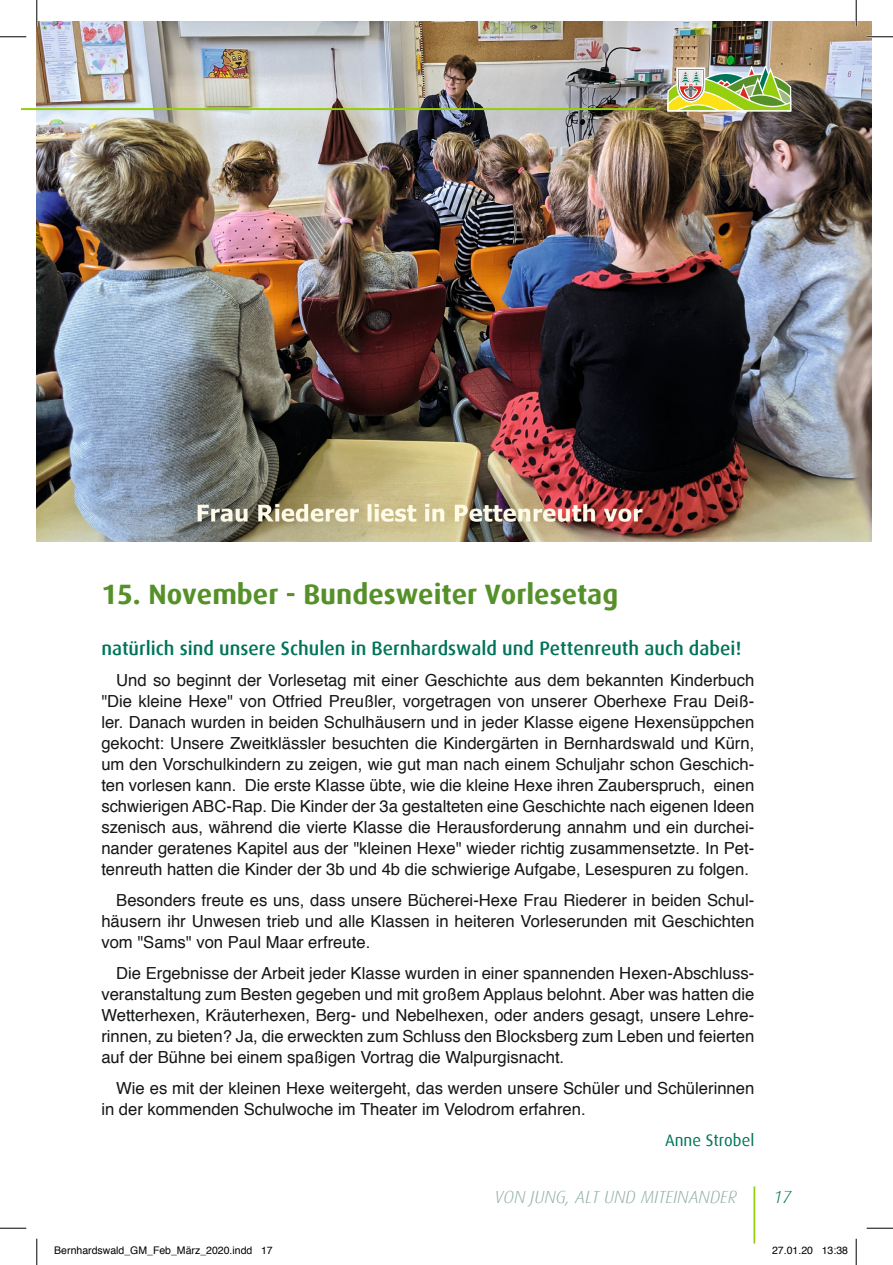
<style>
.page{position:relative;width:893px;height:1265px;background:#fff}
.page>*{position:absolute;margin:0;border:0;box-sizing:border-box;transform-origin:0 0}
.t1{font:700 28px "Dax";color:#569029}
.t2{font:500 19.25px "Dax";color:#00745a}
.t3{font:italic 300 17.5px "Dax";color:#91afa0}
.t4{font:italic 300 17.5px "Dax";color:#00745a}
.t5{font:16.62px/21px "Helvetica";color:#151616;text-align:justify}
.t6{font:16.62px "Dax";color:#00745a}
.t7{font:10.5px "Helvetica";color:#000}
</style>
<div class="page">
<img style="left:37px;top:22px;width:833px;height:519px">
<hr style="left:753px;top:1186px;width:1px;height:56px;background:#94ce0e">
<img style="left:667px;top:66px;width:124px;height:45px">
<img style="left:22px;top:82px;width:635px;height:33px">
<hr style="left:866px;top:36px;width:26px;height:2px;background:#fff">
<hr style="left:36px;top:0;width:2px;height:26px;background:#fff">
<hr style="left:854px;top:0;width:2px;height:26px;background:#fff">
<svg style="left:0;top:36px;width:26px;height:1px"></svg>
<svg style="left:866px;top:36px;width:26px;height:1px"></svg>
<svg style="left:0;top:1227px;width:26px;height:1px"></svg>
<svg style="left:866px;top:1227px;width:26px;height:1px"></svg>
<svg style="left:36px;top:0;width:1px;height:26px"></svg>
<svg style="left:36px;top:1238px;width:1px;height:26px"></svg>
<svg style="left:855px;top:0;width:1px;height:26px"></svg>
<svg style="left:855px;top:1238px;width:1px;height:26px"></svg>
<h1 class="t1" style="left:101px;top:578px;width:518px">15. November - Bundesweiter Vorlesetag</h1>
<p class="t2" style="left:101px;top:637px;width:641px">natürlich sind unsere Schulen in Bernhardswald und Pettenreuth auch dabei!</p>
<p class="t5" style="left:101px;top:669px;width:654px;text-indent:15px">Und so beginnt der Vorlesetag mit einer Geschichte aus dem bekannten Kinderbuch "Die kleine Hexe" von Otfried Preußler, vorgetragen von unserer Oberhexe Frau Deiß&shy;ler. Danach wurden in beiden Schulhäusern und in jeder Klasse eigene Hexensüppchen gekocht: Unsere Zweitklässler besuchten die Kindergärten in Bernhardswald und Kürn, um den Vorschulkindern zu zeigen, wie gut man nach einem Schuljahr schon Geschich&shy;ten vorlesen kann. Die erste Klasse übte, wie die kleine Hexe ihren Zauberspruch, einen schwierigen ABC-Rap. Die Kinder der 3a gestalteten eine Geschichte nach eigenen Ideen szenisch aus, während die vierte Klasse die Herausforderung annahm und ein durchei&shy;nander geratenes Kapitel aus der "kleinen Hexe" wieder richtig zusammensetzte. In Pet&shy;tenreuth hatten die Kinder der 3b und 4b die schwierige Aufgabe, Lesespuren zu folgen.</p>
<p class="t5" style="left:101px;top:889px;width:654px;text-indent:15px">Besonders freute es uns, dass unsere Bücherei-Hexe Frau Riederer in beiden Schul&shy;häusern ihr Unwesen trieb und alle Klassen in heiteren Vorleserunden mit Geschichten vom "Sams" von Paul Maar erfreute.</p>
<p class="t5" style="left:101px;top:962px;width:654px;text-indent:15px">Die Ergebnisse der Arbeit jeder Klasse wurden in einer spannenden Hexen-Abschluss&shy;veranstaltung zum Besten gegeben und mit großem Applaus belohnt. Aber was hatten die Wetterhexen, Kräuterhexen, Berg- und Nebelhexen, oder anders gesagt, unsere Lehre&shy;rinnen, zu bieten? Ja, die erweckten zum Schluss den Blocksberg zum Leben und feierten auf der Bühne bei einem spaßigen Vortrag die Walpurgisnacht.</p>
<p class="t5" style="left:101px;top:1076px;width:654px;text-indent:15px">Wie es mit der kleinen Hexe weitergeht, das werden unsere Schüler und Schülerinnen in der kommenden Schulwoche im Theater im Velodrom erfahren.</p>
<p class="t6" style="left:664px;top:1130px;width:91px">Anne Strobel</p>
<p class="t3" style="left:494px;top:1187px;width:244px">VON JUNG, ALT UND MITEINANDER</p>
<p class="t4" style="left:773px;top:1187px;width:19px">17</p>
<p class="t7" style="left:54px;top:1241px;width:220px">Bernhardswald_GM_Feb_März_2020.indd 17</p>
<p class="t7" style="left:771px;top:1241px;width:77px">27.01.20 13:38</p>
</div>
